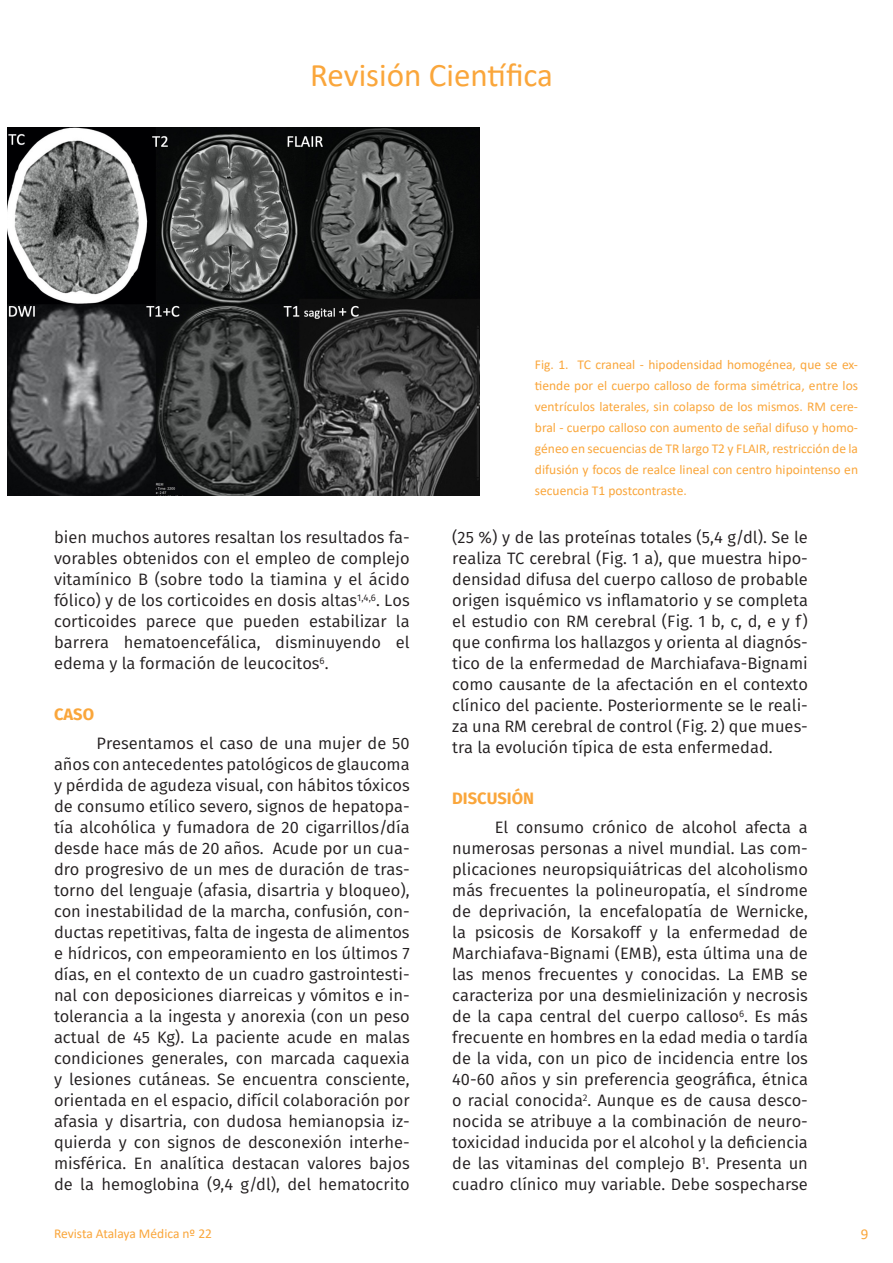
<style>
.page{position:relative;width:893px;height:1263px;background:#fff}
.page>*{position:absolute;margin:0;border:0;box-sizing:border-box;transform-origin:0 0}
.t1{font:33px "Calibri";color:#faa63b}
.Texto{font:16.5px/21px "Fira Sans";color:#231f20;text-align:justify}
.encabezado{font:700 16.5px "Fira Sans";color:#faa63b}
.t2{font:15px "Calibri";color:#faa63b}
.Pie_de_imagen{font:13.5px/21px "Calibri";color:#faa63b;text-align:justify}
</style>
<div class="page">
<img style="left:8px;top:128px;width:472px;height:368px">
<h1 class="t1" style="left:310px;top:52px;width:244px">Revisión Científica</h1>
<p class="Texto" style="left:54px;top:526px;width:357px">bien muchos autores resaltan los resultados fa&shy;vorables obtenidos con el empleo de complejo vitamínico B (sobre todo la tiamina y el ácido fólico) y de los corticoides en dosis altas<sup>1,4,6</sup>. Los corticoides parece que pueden estabilizar la barrera hematoencefálica, disminuyendo el edema y la formación de leucocitos<sup>6</sup>.</p>
<p class="encabezado" style="left:54px;top:700px;width:42px">CASO</p>
<p class="Texto" style="left:54px;top:733px;width:357px;text-indent:43px">Presentamos el caso de una mujer de 50 años con antecedentes patológicos de glaucoma y pérdida de agudeza visual, con hábitos tóxicos de consumo etílico severo, signos de hepatopa&shy;tía alcohólica y fumadora de 20 cigarrillos/día desde hace más de 20 años. Acude por un cua&shy;dro progresivo de un mes de duración de tras&shy;torno del lenguaje (afasia, disartria y bloqueo), con inestabilidad de la marcha, confusión, con&shy;ductas repetitivas, falta de ingesta de alimentos e hídricos, con empeoramiento en los últimos 7 días, en el contexto de un cuadro gastrointesti&shy;nal con deposiciones diarreicas y vómitos e in&shy;tolerancia a la ingesta y anorexia (con un peso actual de 45 Kg). La paciente acude en malas condiciones generales, con marcada caquexia y lesiones cutáneas. Se encuentra consciente, orientada en el espacio, difícil colaboración por afasia y disartria, con dudosa hemianopsia iz&shy;quierda y con signos de desconexión interhe&shy;misférica. En analítica destacan valores bajos de la hemoglobina (9,4 g/dl), del hematocrito</p>
<p class="Pie_de_imagen" style="left:54px;top:1222px;width:160px">Revista Atalaya Médica nº 22</p>
<p class="Pie_de_imagen" style="left:535px;top:354px;width:325px">Fig. 1. TC craneal - hipodensidad homogénea, que se ex&shy;tiende por el cuerpo calloso de forma simétrica, entre los ventrículos laterales, sin colapso de los mismos. RM cere&shy;bral - cuerpo calloso con aumento de señal difuso y homo&shy;géneo en secuencias de TR largo T2 y FLAIR, restricción de la difusión y focos de realce lineal con centro hipointenso en secuencia T1 postcontraste.</p>
<p class="Texto" style="left:452px;top:526px;width:357px">(25 %) y de las proteínas totales (5,4 g/dl). Se le realiza TC cerebral (Fig. 1 a), que muestra hipo&shy;densidad difusa del cuerpo calloso de probable origen isquémico vs inflamatorio y se completa el estudio con RM cerebral (Fig. 1 b, c, d, e y f) que confirma los hallazgos y orienta al diagnós&shy;tico de la enfermedad de Marchiafava-Bignami como causante de la afectación en el contexto clínico del paciente. Posteriormente se le reali&shy;za una RM cerebral de control (Fig. 2) que mues&shy;tra la evolución típica de esta enfermedad.</p>
<p class="encabezado" style="left:452px;top:784px;width:83px">DISCUSIÓN</p>
<p class="Texto" style="left:452px;top:817px;width:357px;text-indent:43px">El consumo crónico de alcohol afecta a numerosas personas a nivel mundial. Las com&shy;plicaciones neuropsiquiátricas del alcoholismo más frecuentes la polineuropatía, el síndrome de deprivación, la encefalopatía de Wernicke, la psicosis de Korsakoff y la enfermedad de Marchiafava-Bignami (EMB), esta última una de las menos frecuentes y conocidas. La EMB se caracteriza por una desmielinización y necrosis de la capa central del cuerpo calloso<sup>6</sup>. Es más frecuente en hombres en la edad media o tardía de la vida, con un pico de incidencia entre los 40-60 años y sin preferencia geográfica, étnica o racial conocida<sup>2</sup>. Aunque es de causa desco&shy;nocida se atribuye a la combinación de neuro&shy;toxicidad inducida por el alcohol y la deficiencia de las vitaminas del complejo B<sup>1</sup>. Presenta un cuadro clínico muy variable. Debe sospecharse</p>
<p class="t2" style="left:861px;top:1223px;width:9px">9</p>
</div>
